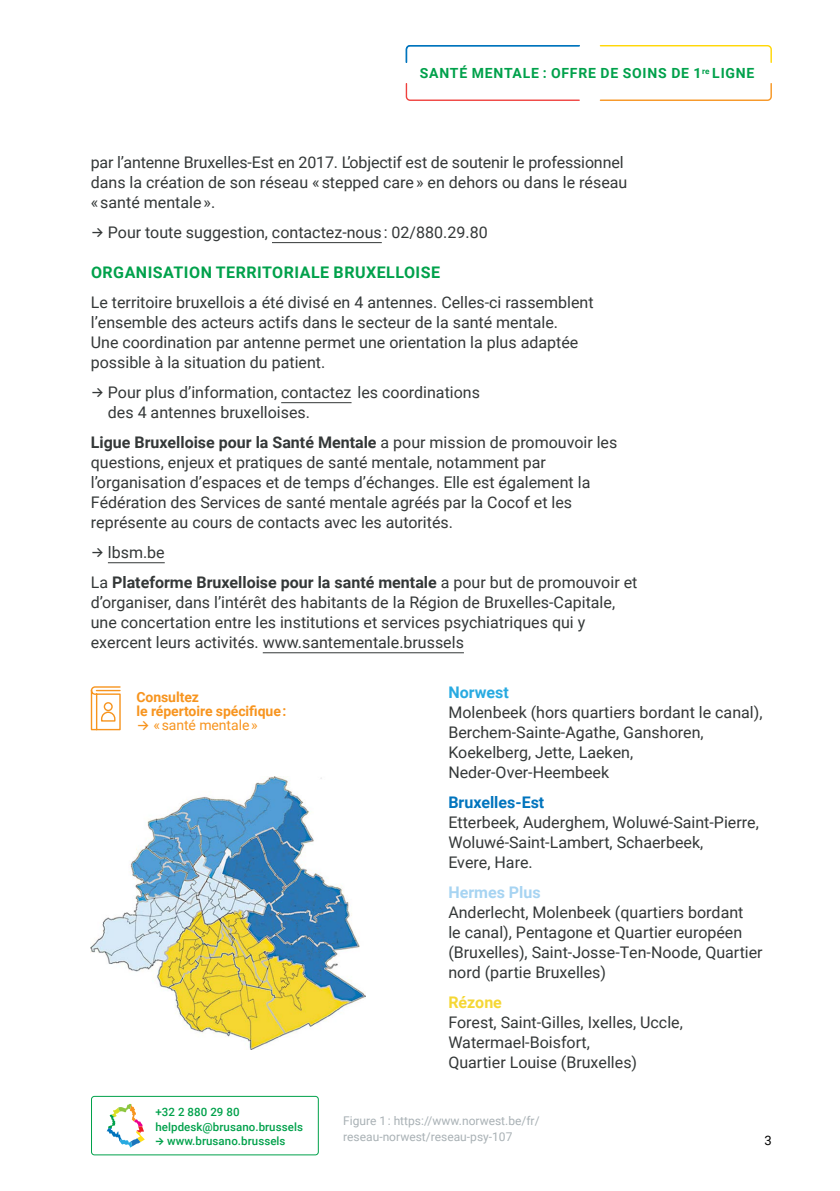
<style>
.page{position:relative;width:840px;height:1191px;background:#fff}
.page>*{position:absolute;margin:0;border:0;box-sizing:border-box;transform-origin:0 0}
.t1{font:16px/20px "Roboto";color:#343838}
.t2{font:700 16px/30px "Roboto";color:#343838}
.t3{font:700 16px "Roboto";letter-spacing:.03em;color:#00a14b}
.t4{font:700 16px "Roboto";color:#0074bd}
.t5{font:700 16px "Roboto";color:#a7d4f2}
.t6{font:700 16px "Roboto";color:#28aae1}
.t7{font:700 16px "Roboto";color:#f5d735}
.t8{font:700 14px "Roboto";letter-spacing:.055em;color:#00a14b}
.t9{font:700 14px/14px "Roboto";letter-spacing:-.005em;color:#f7941e}
.t10{font:14px "Roboto";letter-spacing:-.005em;color:#f7941e}
.t11{font:13px "Roboto";color:#000}
.t12{font:12px/16px "Roboto";color:#a9b1b5}
.t13{font:500 11.6px/14.4px "Roboto";letter-spacing:.005em;color:#00a14b}
.s1{font-family:"Inter";font-weight:500;font-size:14px}
.s2{font-weight:700}
.s3{font-weight:400}
.s4{font-family:"Inter";font-weight:500}
.s5{font-family:"Freight Sans Pro";font-weight:600}
</style>
<div class="page">
<svg style="left:107px;top:1103px;width:38px;height:44px"></svg>
<svg style="left:405px;top:45px;width:175px;height:18px"></svg>
<svg style="left:599px;top:45px;width:173px;height:18px"></svg>
<svg style="left:599px;top:83px;width:173px;height:18px"></svg>
<svg style="left:405px;top:83px;width:175px;height:18px"></svg>
<div style="left:91px;top:1095px;width:227px;height:60px;border:1px solid #00a14b;border-radius:3px"></div>
<hr style="left:272px;top:242px;width:109px;height:1px;background:#343838">
<hr style="left:281px;top:402px;width:70px;height:1px;background:#343838">
<hr style="left:108px;top:562px;width:57px;height:1px;background:#343838">
<hr style="left:262px;top:652px;width:201px;height:1px;background:#343838">
<img style="left:90px;top:776px;width:275px;height:273px">
<svg style="left:90px;top:686px;width:31px;height:45px"></svg>
<p class="t8" style="left:419px;top:63px;width:336px">SANTÉ MENTALE : OFFRE DE SOINS DE 1<sup>re</sup> LIGNE</p>
<p class="t1" style="left:91px;top:152px;width:537px">par l’antenne Bruxelles-Est en 2017. L’objectif est de soutenir le professionnel dans la création de son réseau « stepped care » en dehors ou dans le réseau « santé mentale ».</p>
<p class="t1" style="left:91px;top:222px;width:398px"><span class="s1">→</span> Pour toute suggestion, contactez-nous: 02/880.29.80</p>
<p class="t3" style="left:91px;top:261px;width:350px">ORGANISATION TERRITORIALE BRUXELLOISE</p>
<p class="t1" style="left:91px;top:292px;width:504px">Le territoire bruxellois a été divisé en 4 antennes. Celles-ci rassemblent l’ensemble des acteurs actifs dans le secteur de la santé mentale.<br>Une coordination par antenne permet une orientation la plus adaptée possible à la situation du patient.</p>
<p class="t1" style="left:108px;top:382px;width:373px;text-indent:-17px"><span class="s1">→</span> Pour plus d’information, contactez les coordinations des 4 antennes bruxelloises.</p>
<p class="t1" style="left:91px;top:432px;width:527px"><span class="s2">Ligue Bruxelloise pour la Santé Mentale</span> a pour mission de promouvoir les questions, enjeux et pratiques de santé mentale, notamment par l’organisation d’espaces et de temps d’échanges. Elle est également la Fédération des Services de santé mentale agréés par la Cocof et les représente au cours de contacts avec les autorités.</p>
<p class="t2" style="left:91px;top:537px;width:548px"><span class="s1">→</span> <span class="s3">lbsm.be<br>La</span> Plateforme Bruxelloise pour la santé mentale <span class="s3">a pour but de promouvoir et</span></p>
<p class="t1" style="left:91px;top:592px;width:525px">d’organiser, dans l’intérêt des habitants de la Région de Bruxelles-Capitale, une concertation entre les institutions et services psychiatriques qui y exercent leurs activités. www.santementale.brussels</p>
<p class="t9" style="left:136px;top:690px;width:151px">Consultez<br>le répertoire spécifique :</p>
<p class="t10" style="left:136px;top:715px;width:123px"><span class="s4">→</span> « santé mentale »</p>
<p class="t13" style="left:155px;top:1104px;width:149px">+32 2 880 29 80 helpdesk@brusano.brussels<br><span class="s5">J</span> www.brusano.brussels</p>
<p class="t6" style="left:448px;top:681px;width:62px">Norwest</p>
<p class="t1" style="left:448px;top:702px;width:315px">Molenbeek (hors quartiers bordant le canal), Berchem-Sainte-Agathe, Ganshoren, Koekelberg, Jette, Laeken, Neder-Over-Heembeek</p>
<p class="t4" style="left:448px;top:791px;width:97px">Bruxelles-Est</p>
<p class="t1" style="left:448px;top:812px;width:312px">Etterbeek, Auderghem, Woluwé-Saint-Pierre,<br>Woluwé-Saint-Lambert, Schaerbeek,<br>Evere, Hare.</p>
<p class="t5" style="left:448px;top:881px;width:94px">Hermes Plus</p>
<p class="t1" style="left:448px;top:902px;width:315px">Anderlecht, Molenbeek (quartiers bordant<br>le canal), Pentagone et Quartier européen (Bruxelles), Saint-Josse-Ten-Noode, Quartier nord (partie Bruxelles)</p>
<p class="t7" style="left:448px;top:991px;width:55px">Rézone</p>
<p class="t1" style="left:448px;top:1012px;width:236px">Forest, Saint-Gilles, Ixelles, Uccle,<br>Watermael-Boisfort,<br>Quartier Louise (Bruxelles)</p>
<p class="t12" style="left:343px;top:1112px;width:198px">Figure 1 : https://www.norwest.be/fr/ reseau-norwest/reseau-psy-107</p>
<p class="t11" style="left:764px;top:1131px;width:9px">3</p>
</div>
